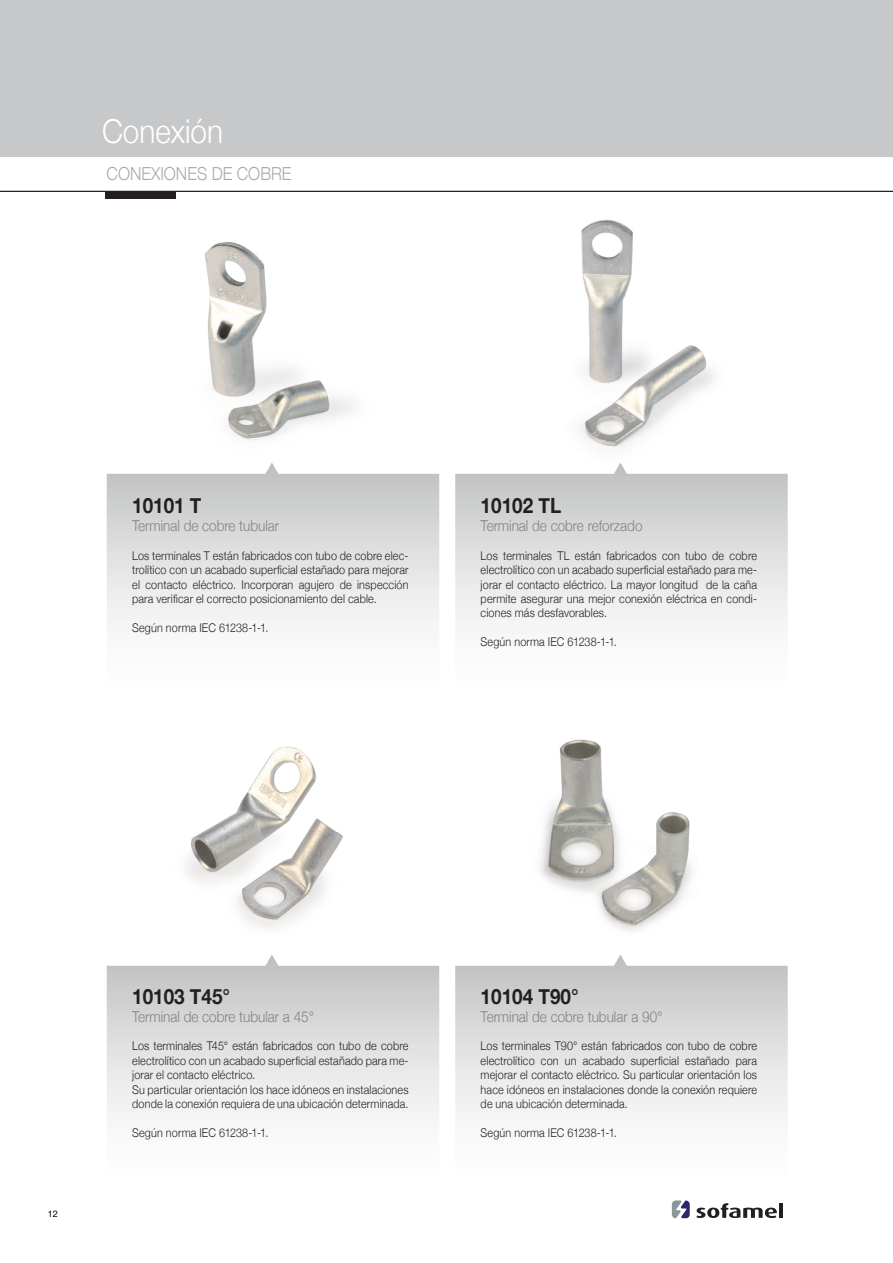
<style>
.page{position:relative;width:893px;height:1263px;background:#fff}
.page>*{position:absolute;margin:0;border:0;box-sizing:border-box;transform-origin:0 0}
.t1{font:300 33px "Helvetica Neue";color:#fff;scale:.9 1}
.t2{font:700 21px "Helvetica Neue";color:#231f20;scale:.9 1}
.t3{font:300 18px "Helvetica Neue";color:#a8a9ad;scale:.9 1}
.t4{font:300 15px "Helvetica Neue";color:#808285;scale:.9 1}
.t5{font:300 12px/14.4px "Helvetica Neue";letter-spacing:.015em;color:#231f20;text-align:justify;scale:.9 1}
.t6{font:300 9px "Helvetica Neue";color:#231f20}
</style>
<div class="page">
<svg style="left:696px;top:1203px;width:81px;height:15px"></svg>
<hr style="left:779px;top:1203px;width:4px;height:15px;background:#231f20">
<svg style="left:672px;top:1200px;width:18px;height:18px"></svg>
<div style="left:0;top:0;width:893px;height:156px;background:#c7c8ca"></div>
<hr style="left:0;top:191px;width:893px;height:1px;background:#231f20">
<div style="left:105px;top:191px;width:70px;height:7px;background:#231f20"></div>
<img style="left:187px;top:746px;width:156px;height:182px">
<img style="left:540px;top:739px;width:152px;height:189px">
<img style="left:204px;top:242px;width:150px;height:198px">
<img style="left:579px;top:219px;width:136px;height:230px">
<h1 class="t1" style="left:102px;top:105px;width:136px">Conexión</h1>
<h3 class="t3" style="left:107px;top:159px;width:207px">CONEXIONES DE COBRE</h3>
<h2 class="t2" style="left:132px;top:489px;width:79px">10101 T</h2>
<p class="t4" style="left:132px;top:514px;width:165px">Terminal de cobre tubular</p>
<p class="t5" style="left:132px;top:547px;width:309px">Los terminales T están fabricados con tubo de cobre elec&shy;trolítico con un acabado superficial estañado para mejorar el contacto eléctrico. Incorporan agujero de inspección para verificar el correcto posicionamiento del cable.</p>
<p class="t5" style="left:132px;top:619px;width:153px">Según norma IEC 61238-1-1.</p>
<h2 class="t2" style="left:481px;top:489px;width:91px">10102 TL</h2>
<p class="t4" style="left:481px;top:514px;width:181px">Terminal de cobre reforzado</p>
<p class="t5" style="left:481px;top:547px;width:309px">Los terminales TL están fabricados con tubo de cobre electrolítico con un acabado superficial estañado para me&shy;jorar el contacto eléctrico. La mayor longitud de la caña permite asegurar una mejor conexión eléctrica en condi&shy;ciones más desfavorables.</p>
<p class="t5" style="left:481px;top:634px;width:153px">Según norma IEC 61238-1-1.</p>
<p class="t6" style="left:48px;top:1207px;width:12px">12</p>
<h2 class="t2" style="left:132px;top:979px;width:110px">10103 T45°</h2>
<p class="t4" style="left:132px;top:1004px;width:204px">Terminal de cobre tubular a 45°</p>
<p class="t5" style="left:132px;top:1038px;width:309px;text-align:left">Los terminales T45° están fabricados con tubo de cobre electrolítico con un acabado superficial estañado para me&shy;jorar el contacto eléctrico.<br>Su particular orientación los hace idóneos en instalaciones donde la conexión requiera de una ubicación determinada.</p>
<p class="t5" style="left:132px;top:1124px;width:153px">Según norma IEC 61238-1-1.</p>
<h2 class="t2" style="left:481px;top:979px;width:110px">10104 T90°</h2>
<p class="t4" style="left:481px;top:1004px;width:204px">Terminal de cobre tubular a 90°</p>
<p class="t5" style="left:481px;top:1038px;width:309px">Los terminales T90° están fabricados con tubo de cobre electrolítico con un acabado superficial estañado para mejorar el contacto eléctrico. Su particular orientación los hace idóneos en instalaciones donde la conexión requiere de una ubicación determinada.</p>
<p class="t5" style="left:481px;top:1124px;width:153px">Según norma IEC 61238-1-1.</p>
</div>
